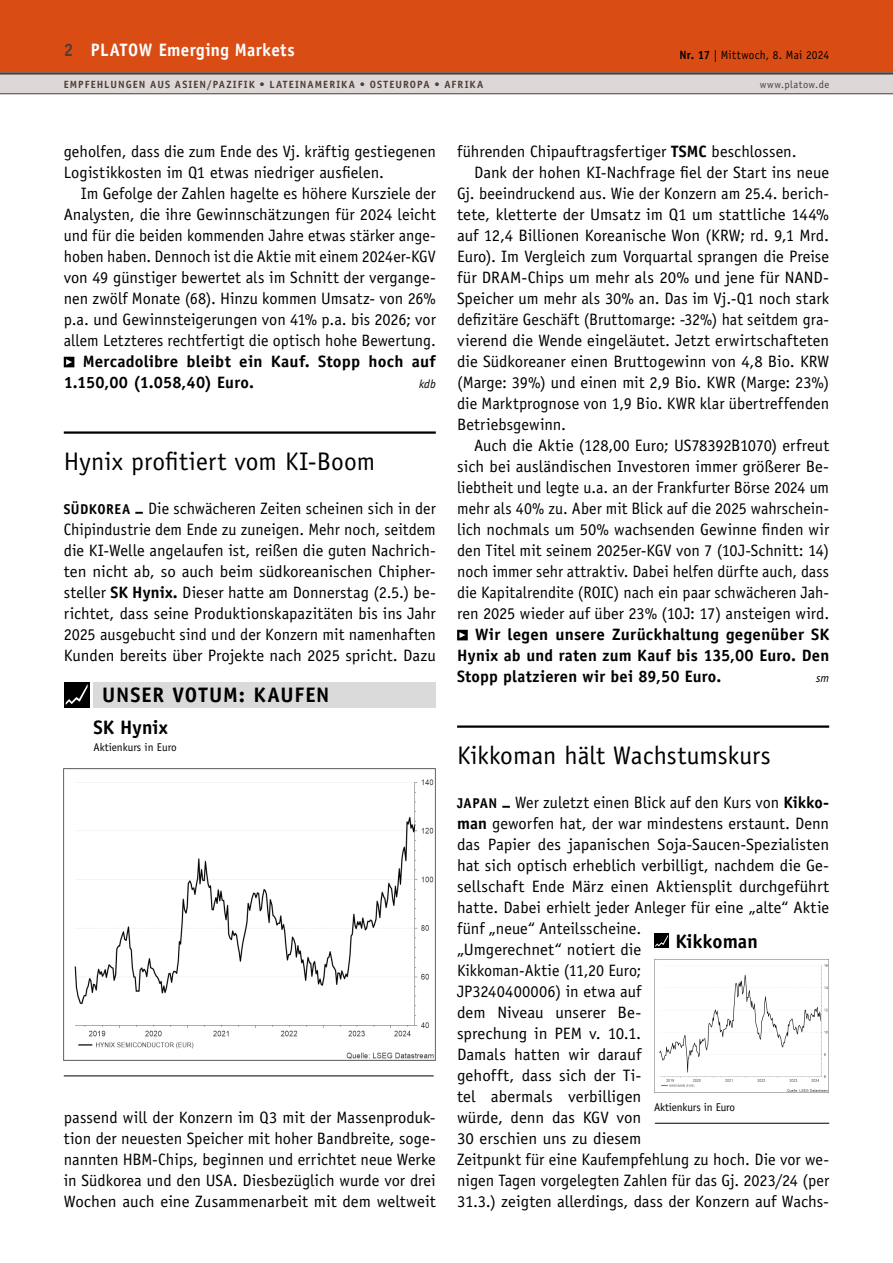
<style>
.page{position:relative;width:893px;height:1263px;background:#fff}
.page>*{position:absolute;margin:0;border:0;box-sizing:border-box;transform-origin:0 0}
.t1{font:25.5px "Officina Sans Std";letter-spacing:.005em;color:#000}
.t2{font:700 21px "Officina Sans Std";letter-spacing:.045em;color:#000}
.t3{font:700 19.5px "Officina Sans Std";color:#000}
.t4{font:700 18px "Officina Sans Std";letter-spacing:.025em;color:#fff;scale:.95 1}
.t5{font:16.5px/21px "Officina Sans Std";color:#000;text-align:justify}
.t6{font:700 16.5px/21px "Officina Sans Std";letter-spacing:.01em;color:#000}
.t7{font:12px "Officina Sans Std";letter-spacing:.025em;color:#000;scale:.95 1}
.t8{font:italic 12px "Officina Sans Std";color:#000}
.t9{font:11.25px "Officina Sans Std";letter-spacing:-.01em;color:#000}
.t10{font:700 10.5px "Officina Sans Std";letter-spacing:.1em;color:#513d35}
.t11{font:10.5px "Officina Sans Std";letter-spacing:.045em;color:#513d35}
.s1{color:#513d35}
.s2{font-weight:700}
.s3{font-weight:700;font-size:14.25px}
</style>
<div class="page">
<div style="left:0;top:0;width:893px;height:72px;background:#d94d15"></div>
<div style="left:0;top:72px;width:893px;height:22px;background:#dcd8d7"></div>
<hr style="left:0;top:72px;width:893px;height:3px;background:#513d35">
<hr style="left:0;top:94px;width:893px;height:1px;background:#513d35">
<svg style="left:64px;top:357px;width:10px;height:10px"></svg>
<hr style="left:64px;top:431px;width:372px;height:3px;background:#000">
<svg style="left:457px;top:630px;width:11px;height:10px"></svg>
<hr style="left:457px;top:725px;width:372px;height:3px;background:#000">
<img style="left:64px;top:768px;width:372px;height:292px">
<hr style="left:64px;top:1076px;width:370px;height:1px;background:#000">
<div style="left:94px;top:682px;width:342px;height:25px;background:#dadada"></div>
<div style="left:64px;top:682px;width:25px;height:25px;background:#000"></div>
<svg style="left:66px;top:684px;width:22px;height:21px"></svg>
<img style="left:654px;top:959px;width:175px;height:133px">
<div style="left:654px;top:933px;width:15px;height:15px;background:#000"></div>
<svg style="left:655px;top:935px;width:13px;height:12px"></svg>
<hr style="left:655px;top:1123px;width:174px;height:1px;background:#000">
<p class="t4" style="left:64px;top:39px;width:245px"><span class="s1">2</span> PLATOW Emerging Markets</p>
<p class="t7" style="left:679px;top:47px;width:159px"><span class="s2">Nr. 17</span> | Mittwoch, 8. Mai 2024</p>
<p class="t10" style="left:64px;top:78px;width:421px">EMPFEHLUNGEN AUS ASIEN/PAZIFIK • LATEINAMERIKA • OSTEUROPA • AFRIKA</p>
<p class="t11" style="left:760px;top:79px;width:71px">www.platow.de</p>
<p class="t5" style="left:64px;top:141px;width:374px">geholfen, dass die zum Ende des Vj. kräftig gestiegenen<br>Logistikkosten im Q1 etwas niedriger ausfielen.</p>
<p class="t5" style="left:64px;top:183px;width:374px;text-indent:17px">Im Gefolge der Zahlen hagelte es höhere Kursziele der Analysten, die ihre Gewinnschätzungen für 2024 leicht und für die beiden kommenden Jahre etwas stärker ange&shy;hoben haben. Dennoch ist die Aktie mit einem 2024er-KGV von 49 günstiger bewertet als im Schnitt der vergange&shy;nen zwölf Monate (68). Hinzu kommen Umsatz- von 26% p.a. und Gewinnsteigerungen von 41% p.a. bis 2026; vor allem Letzteres rechtfertigt die optisch hohe Bewertung.</p>
<p class="t6" style="left:64px;top:351px;width:374px;text-indent:19px">Mercadolibre bleibt ein Kauf. Stopp hoch auf<br>1.150,00 (1.058,40) Euro.</p>
<p class="t8" style="left:419px;top:377px;width:18px">kdb</p>
<h1 class="t1" style="left:64px;top:446px;width:313px">Hynix profitiert vom KI-Boom</h1>
<p class="t5" style="left:64px;top:498px;width:374px"><span class="s3">SÜDKOREA</span> <span class="s2">–</span> Die schwächeren Zeiten scheinen sich in der Chipindustrie dem Ende zu zuneigen. Mehr noch, seitdem die KI-Welle angelaufen ist, reißen die guten Nachrich&shy;ten nicht ab, so auch beim südkoreanischen Chipher&shy;steller <span class="s2">SK Hynix.</span> Dieser hatte am Donnerstag (2.5.) be&shy;richtet, dass seine Produktionskapazitäten bis ins Jahr 2025 ausgebucht sind und der Konzern mit namenhaften Kunden bereits über Projekte nach 2025 spricht. Dazu</p>
<p class="t2" style="left:102px;top:682px;width:229px">UNSER VOTUM: KAUFEN</p>
<p class="t3" style="left:94px;top:715px;width:76px">SK Hynix</p>
<p class="t9" style="left:94px;top:741px;width:85px">Aktienkurs in Euro</p>
<p class="t5" style="left:64px;top:1107px;width:374px">passend will der Konzern im Q3 mit der Massenproduk&shy;tion der neuesten Speicher mit hoher Bandbreite, soge&shy;nannten HBM-Chips, beginnen und errichtet neue Werke in Südkorea und den USA. Diesbezüglich wurde vor drei Wochen auch eine Zusammenarbeit mit dem weltweit</p>
<p class="t5" style="left:457px;top:141px;width:341px">führenden Chipauftragsfertiger <span class="s2">TSMC</span> beschlossen.</p>
<p class="t5" style="left:474px;top:162px;width:357px">Dank der hohen KI-Nachfrage fiel der Start ins neue</p>
<p class="t5" style="left:457px;top:183px;width:374px">Gj. beeindruckend aus. Wie der Konzern am 25.4. berich-</p>
<p class="t5" style="left:457px;top:204px;width:374px">tete, kletterte der Umsatz im Q1 um stattliche 144%</p>
<p class="t5" style="left:457px;top:225px;width:374px">auf 12,4 Billionen Koreanische Won (KRW; rd. 9,1 Mrd.</p>
<p class="t5" style="left:457px;top:246px;width:374px">Euro). Im Vergleich zum Vorquartal sprangen die Preise</p>
<p class="t5" style="left:457px;top:267px;width:373px">für DRAM-Chips um mehr als 20% und jene für NAND-</p>
<p class="t5" style="left:457px;top:288px;width:374px">Speicher um mehr als 30% an. Das im Vj.-Q1 noch stark</p>
<p class="t5" style="left:457px;top:309px;width:374px">defizitäre Geschäft (Bruttomarge: -32%) hat seitdem gra-</p>
<p class="t5" style="left:457px;top:330px;width:374px">vierend die Wende eingeläutet. Jetzt erwirtschafteten</p>
<p class="t5" style="left:457px;top:351px;width:374px">die Südkoreaner einen Bruttogewinn von 4,8 Bio. KRW</p>
<p class="t5" style="left:457px;top:372px;width:374px">(Marge: 39%) und einen mit 2,9 Bio. KWR (Marge: 23%)</p>
<p class="t5" style="left:457px;top:393px;width:374px">die Marktprognose von 1,9 Bio. KWR klar übertreffenden</p>
<p class="t5" style="left:457px;top:414px;width:111px">Betriebsgewinn.</p>
<p class="t5" style="left:474px;top:435px;width:357px">Auch die Aktie (128,00 Euro; US78392B1070) erfreut</p>
<p class="t5" style="left:457px;top:456px;width:374px">sich bei ausländischen Investoren immer größerer Be-</p>
<p class="t5" style="left:457px;top:477px;width:374px">liebtheit und legte u.a. an der Frankfurter Börse 2024 um</p>
<p class="t5" style="left:457px;top:498px;width:374px">mehr als 40% zu. Aber mit Blick auf die 2025 wahrschein-</p>
<p class="t5" style="left:457px;top:519px;width:374px">lich nochmals um 50% wachsenden Gewinne finden wir</p>
<p class="t5" style="left:457px;top:540px;width:374px">den Titel mit seinem 2025er-KGV von 7 (10J-Schnitt: 14)</p>
<p class="t5" style="left:457px;top:561px;width:374px">noch immer sehr attraktiv. Dabei helfen dürfte auch, dass</p>
<p class="t5" style="left:457px;top:582px;width:374px">die Kapitalrendite (ROIC) nach ein paar schwächeren Jah-</p>
<p class="t5" style="left:457px;top:603px;width:374px">ren 2025 wieder auf über 23% (10J: 17) ansteigen wird.</p>
<p class="t6" style="left:457px;top:624px;width:374px;text-align:justify;text-indent:18px">Wir legen unsere Zurückhaltung gegenüber SK Hynix ab und raten zum Kauf bis 135,00 Euro. Den Stopp platzieren wir bei 89,50 Euro.</p>
<p class="t8" style="left:816px;top:671px;width:15px">sm</p>
<h1 class="t1" style="left:457px;top:740px;width:315px">Kikkoman hält Wachstumskurs</h1>
<p class="t5" style="left:457px;top:792px;width:374px;text-align:left"><span class="s3">JAPAN</span> <span class="s2">–</span> Wer zuletzt einen Blick auf den Kurs von <span class="s2">Kikko&shy;man</span> geworfen hat, der war mindestens erstaunt. Denn das Papier des japanischen Soja-Saucen-Spezialisten hat sich optisch erheblich verbilligt, nachdem die Ge&shy;sellschaft Ende März einen Aktiensplit durchgeführt hatte. Dabei erhielt jeder Anleger für eine „alte“ Aktie fünf „neue“ Anteilsscheine.<br>„Umgerechnet“ notiert die<br>Kikkoman-Aktie (11,20 Euro;<br>JP3240400006) in etwa auf<br>dem Niveau unserer Be-<br>sprechung in PEM v. 10.1.<br>Damals hatten wir darauf<br>gehofft, dass sich der Ti-<br>tel abermals verbilligen<br>würde, denn das KGV von<br>30 erschien uns zu diesem<br>Zeitpunkt für eine Kaufempfehlung zu hoch. Die vor we&shy;nigen Tagen vorgelegten Zahlen für das Gj. 2023/24 (per 31.3.) zeigten allerdings, dass der Konzern auf Wachs-</p>
<p class="t3" style="left:675px;top:929px;width:84px">Kikkoman</p>
<p class="t9" style="left:654px;top:1100px;width:83px">Aktienkurs in Euro</p>
</div>
